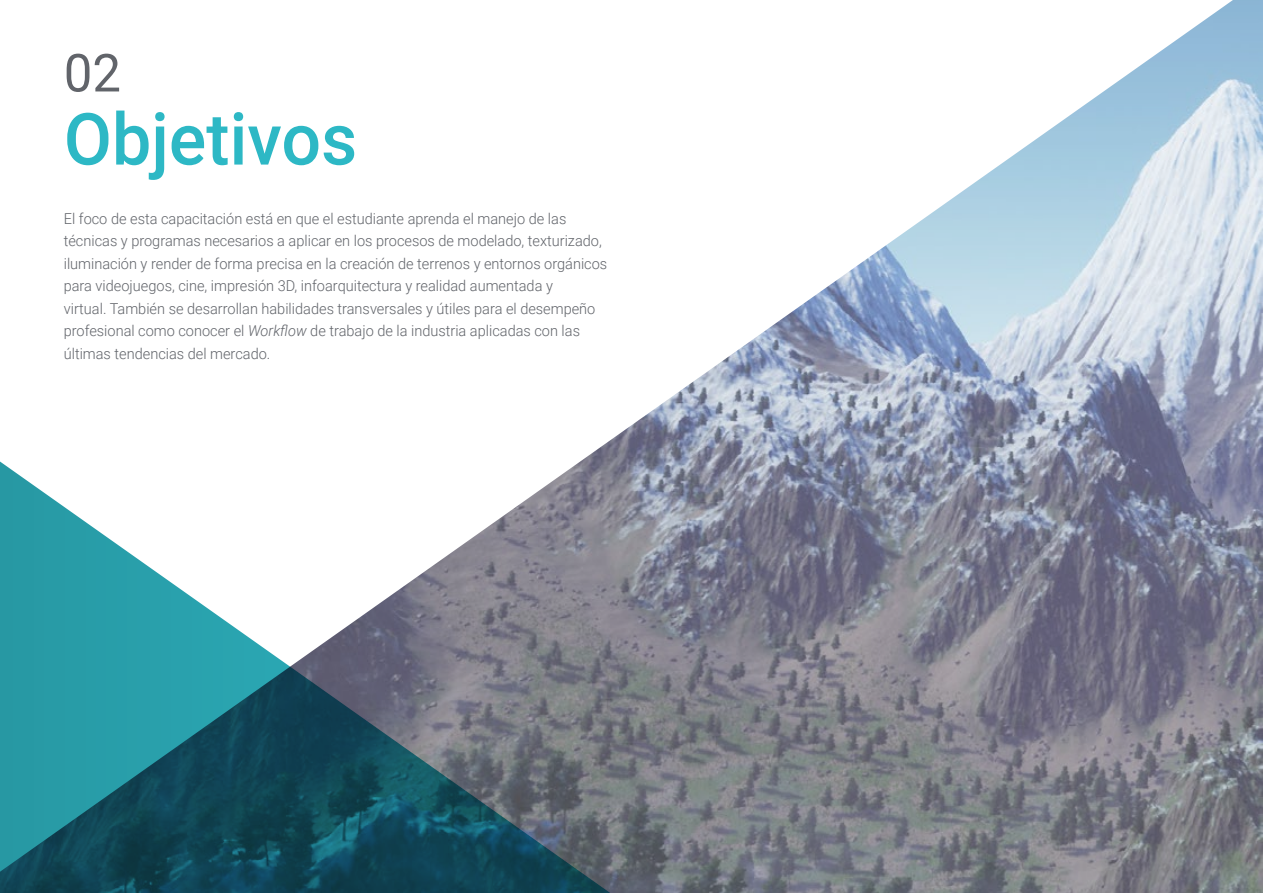
<style>
.page{position:relative;width:1263px;height:893px;background:#fff}
.page>*{position:absolute;margin:0;border:0;box-sizing:border-box;transform-origin:0 0}
.t1{font:500 72px "Roboto";color:#2db8c5}
.t2{font:52.5px "Roboto";color:#61646a}
.t3{font:300 15px/22.5px "Roboto";color:#61646a}
.s1{font-style:italic}
</style>
<div class="page">
<img style="left:602px;top:0;width:661px;height:893px">
<svg style="left:0;top:446px;width:640px;height:447px"></svg>
<h2 class="t2" style="left:64px;top:36px;width:59px">02</h2>
<h1 class="t1" style="left:64px;top:89px;width:295px">Objetivos</h1>
<p class="t3" style="left:64px;top:207px;width:545px">El foco de esta capacitación está en que el estudiante aprenda el manejo de las técnicas y programas necesarios a aplicar en los procesos de modelado, texturizado, iluminación y render de forma precisa en la creación de terrenos y entornos orgánicos para videojuegos, cine, impresión 3D, infoarquitectura y realidad aumentada y<br>virtual. También se desarrollan habilidades transversales y útiles para el desempeño profesional como conocer el <span class="s1">Workflow</span> de trabajo de la industria aplicadas con las últimas tendencias del mercado.</p>
</div>
